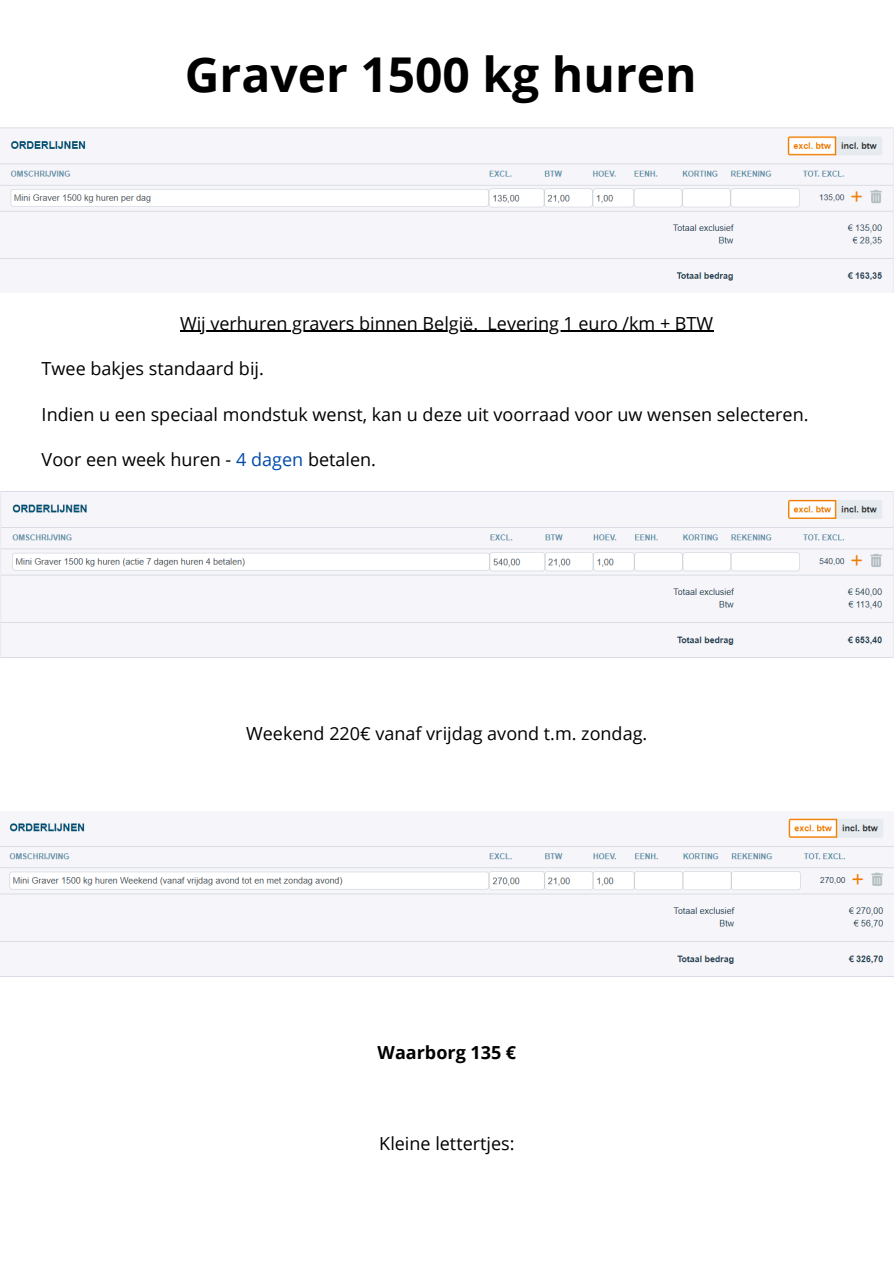
<style>
.page{position:relative;width:894px;height:1263px;background:#fff}
.page>*{position:absolute;margin:0;border:0;box-sizing:border-box;transform-origin:0 0}
.t1{font:700 48px "Open Sans";color:#000}
.t2{font:18px "Open Sans";color:#000}
.t3{font:700 18px "Open Sans";color:#000}
.s1{color:#004aad}
</style>
<div class="page">
<hr style="left:180px;top:331px;width:533px;height:1px;background:#000">
<img style="left:0;top:127px;width:893px;height:165px">
<img style="left:0;top:492px;width:893px;height:165px">
<img style="left:0;top:818px;width:893px;height:146px">
<h1 class="t1" style="left:185px;top:41px;width:513px">Graver 1500 kg huren</h1>
<p class="t2" style="left:180px;top:310px;width:534px">Wij verhuren gravers binnen België. Levering 1 euro /km + BTW</p>
<p class="t2" style="left:42px;top:355px;width:224px">Twee bakjes standaard bij.</p>
<p class="t2" style="left:42px;top:402px;width:768px">Indien u een speciaal mondstuk wenst, kan u deze uit voorraad voor uw wensen selecteren.</p>
<p class="t2" style="left:42px;top:447px;width:336px">Voor een week huren - <span class="s1">4 dagen</span> betalen.</p>
<p class="t2" style="left:246px;top:721px;width:402px">Weekend 220€ vanaf vrijdag avond t.m. zondag.</p>
<h2 class="t3" style="left:377px;top:1039px;width:140px">Waarborg 135 €</h2>
<p class="t2" style="left:379px;top:1131px;width:137px">Kleine lettertjes:</p>
</div>
